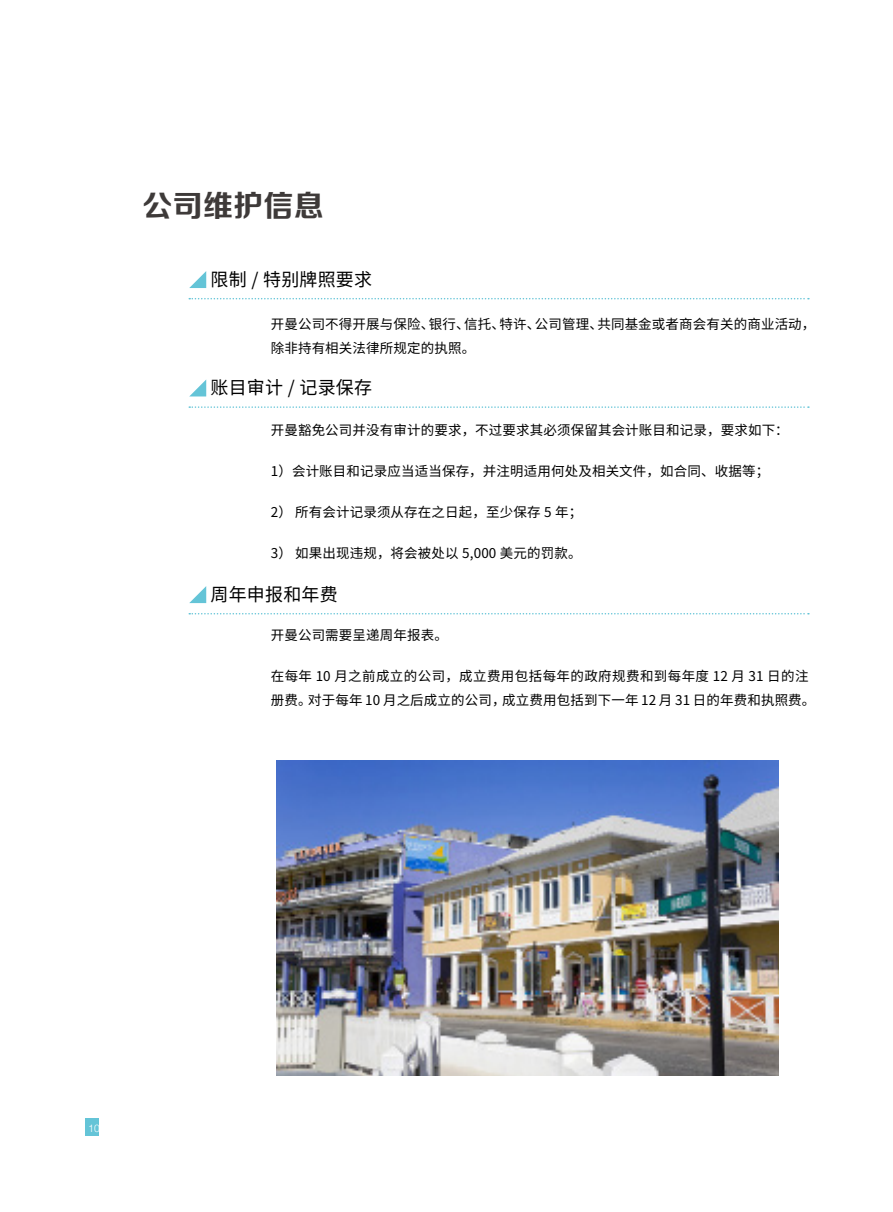
<style>
.page{position:relative;width:893px;height:1212px;background:#fff}
.page>*{position:absolute;margin:0;border:0;box-sizing:border-box;transform-origin:0 0}
.t1{font:30px "FZZCHK GBK1 0";letter-spacing:.01em;color:#3e3a39}
.t2{font:18px "Noto Sans Hans";letter-spacing:.01em;color:#000}
.t3{font:13.5px/24px "Noto Sans Hans";letter-spacing:.01em;color:#000}
.t4{font:300 10.5px "Helvetica";color:#fff}
</style>
<div class="page">
<div style="left:85px;top:1118px;width:14px;height:18px;background:#64c4d7"></div>
<svg style="left:189px;top:271px;width:17px;height:17px"></svg>
<svg style="left:190px;top:380px;width:16px;height:16px"></svg>
<svg style="left:189px;top:586px;width:17px;height:17px"></svg>
<svg style="left:189px;top:298px;width:620px;height:1px"></svg>
<svg style="left:189px;top:406px;width:620px;height:2px"></svg>
<svg style="left:189px;top:613px;width:620px;height:1px"></svg>
<img style="left:276px;top:760px;width:503px;height:316px">
<h1 class="t1" style="left:142px;top:189px;width:183px">公司维护信息</h1>
<h2 class="t2" style="left:211px;top:269px;width:163px">限制 / 特别牌照要求</h2>
<p class="t3" style="left:271px;top:312px;width:546px">开曼公司不得开展与保险、银行、信托、特许、公司管理、共同基金或者商会有关的商业活动，除非持有相关法律所规定的执照。</p>
<h2 class="t2" style="left:211px;top:378px;width:163px">账目审计 / 记录保存</h2>
<p class="t3" style="left:271px;top:418px;width:519px">开曼豁免公司并没有审计的要求，不过要求其必须保留其会计账目和记录，要求如下：</p>
<p class="t3" style="left:271px;top:459px;width:500px">1）会计账目和记录应当适当保存，并注明适用何处及相关文件，如合同、收据等；</p>
<p class="t3" style="left:271px;top:500px;width:313px">2） 所有会计记录须从存在之日起，至少保存 5 年；</p>
<p class="t3" style="left:271px;top:541px;width:312px">3） 如果出现违规，将会被处以 5,000 美元的罚款。</p>
<h2 class="t2" style="left:211px;top:584px;width:129px">周年申报和年费</h2>
<p class="t3" style="left:271px;top:623px;width:179px">开曼公司需要呈递周年报表。</p>
<p class="t3" style="left:271px;top:664px;width:546px">在每年 10 月之前成立的公司，成立费用包括每年的政府规费和到每年度 12 月 31 日的注册费。对于每年 10 月之后成立的公司，成立费用包括到下一年 12 月 31 日的年费和执照费。</p>
<p class="t4" style="left:88px;top:1119px;width:13px">10</p>
</div>
